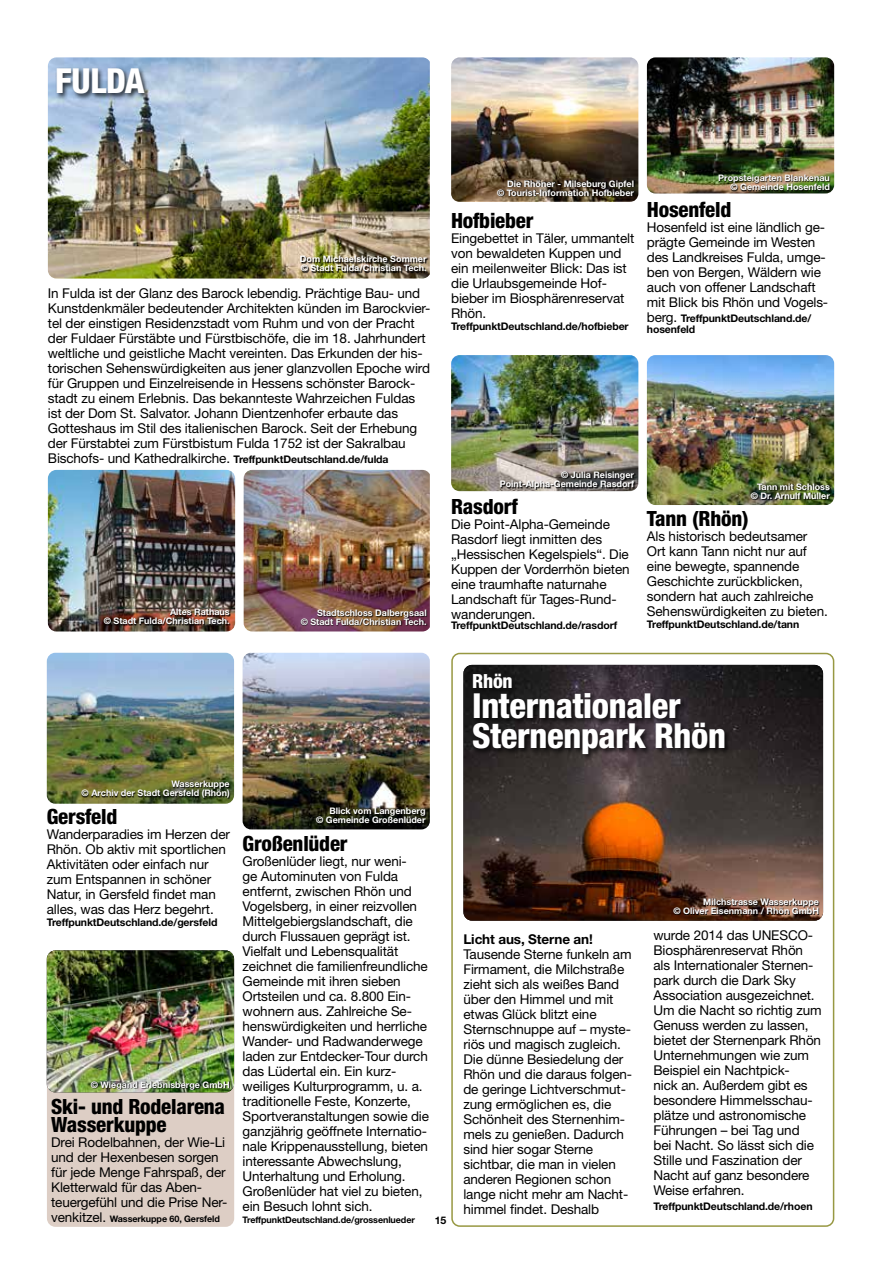
<style>
.page{position:relative;width:881px;height:1263px;background:#fff}
.page>*{position:absolute;margin:0;border:0;box-sizing:border-box;transform-origin:0 0}
.t1{font:800 condensed 34.5px/30px "Helvetica Neue LT";letter-spacing:-.01em;color:#fff}
.t2{font:800 condensed 21px/18px "Helvetica Neue LT";letter-spacing:-.01em;color:#000}
.t3{font:800 condensed 19.5px "Helvetica Neue LT";color:#fff}
.t4{font:13.5px/15px "Helvetica Neue LT";letter-spacing:-.01em;color:#000}
.t5{font:700 13.5px "Helvetica Neue LT";letter-spacing:-.01em;color:#000}
.t6{font:700 10.5px/10.5px "Helvetica Neue LT";letter-spacing:-.01em;color:#000}
.t7{font:700 9px/9px "Helvetica Neue LT";color:#fff;text-align:right}
.t8{font:700 9px "Helvetica Neue LT";letter-spacing:-.01em;color:#000}
.s1{font-weight:400;font-size:13.5px}
</style>
<div class="page">
<img style="left:48px;top:57px;width:381px;height:222px">
<img style="left:301px;top:256px;width:127px;height:17px">
<img style="left:48px;top:470px;width:187px;height:161px">
<img style="left:243px;top:470px;width:186px;height:161px">
<svg style="left:300px;top:610px;width:127px;height:17px;background:#5a3734"></svg>
<img style="left:104px;top:609px;width:127px;height:17px">
<div style="left:55px;top:66px;width:96px;height:35px;background:#000;opacity:.75"></div>
<img style="left:463px;top:665px;width:359px;height:256px">
<div style="left:451px;top:653px;width:382px;height:574px;border:2px solid #979842;border-radius:8px"></div>
<svg style="left:673px;top:898px;width:146px;height:17px;background:#54382c"></svg>
<div style="left:471px;top:672px;width:261px;height:90px;background:#000;opacity:.75"></div>
<div style="left:47px;top:950px;width:187px;height:277px;background:#ddcec5;border-radius:9px"></div>
<img style="left:47px;top:950px;width:187px;height:142px">
<svg style="left:91px;top:1081px;width:139px;height:9px"></svg>
<img style="left:242px;top:653px;width:187px;height:176px">
<svg style="left:316px;top:808px;width:111px;height:17px;background:#16170c"></svg>
<img style="left:47px;top:653px;width:187px;height:151px">
<svg style="left:82px;top:781px;width:149px;height:18px;background:#4c5225"></svg>
<img style="left:646px;top:57px;width:187px;height:136px">
<img style="left:718px;top:175px;width:112px;height:17px">
<img style="left:451px;top:57px;width:187px;height:145px">
<svg style="left:497px;top:180px;width:138px;height:18px;background:#382d20"></svg>
<img style="left:451px;top:355px;width:187px;height:136px">
<svg style="left:500px;top:471px;width:135px;height:19px;background:#676360"></svg>
<img style="left:646px;top:355px;width:187px;height:150px">
<svg style="left:750px;top:483px;width:81px;height:18px"></svg>
<h1 class="t1" style="left:55px;top:65px;width:91px">FULDA</h1>
<p class="t7" style="left:300px;top:254px;width:128px;text-align:left">Dom Michaelskirche Sommer © Stadt Fulda/Christian Tech.</p>
<p class="t4" style="left:48px;top:285px;width:384px">In Fulda ist der Glanz des Barock lebendig. Prächtige Bau- und Kunstdenkmäler bedeutender Architekten künden im Barockvier&shy;tel der einstigen Residenzstadt vom Ruhm und von der Pracht der Fuldaer Fürstäbte und Fürstbischöfe, die im 18. Jahrhundert weltliche und geistliche Macht vereinten. Das Erkunden der his&shy;torischen Sehenswürdigkeiten aus jener glanzvollen Epoche wird für Gruppen und Einzelreisende in Hessens schönster Barock&shy;stadt zu einem Erlebnis. Das bekannteste Wahrzeichen Fuldas ist der Dom St. Salvator. Johann Dientzenhofer erbaute das Gotteshaus im Stil des italienischen Barock. Seit der Erhebung der Fürstabtei zum Fürstbistum Fulda 1752 ist der Sakralbau</p>
<p class="t6" style="left:48px;top:453px;width:342px"><span class="s1">Bischofs- und Kathedralkirche.</span> TreffpunktDeutschland.de/fulda</p>
<p class="t7" style="left:104px;top:607px;width:127px">Altes Rathaus<br>© Stadt Fulda/Christian Tech.</p>
<p class="t7" style="left:82px;top:779px;width:150px">Wasserkuppe<br>© Archiv der Stadt Gersfeld (Rhön)</p>
<p class="t7" style="left:300px;top:608px;width:127px">Stadtschloss Dalbergsaal<br>© Stadt Fulda/Christian Tech.</p>
<p class="t7" style="left:497px;top:179px;width:138px">Die Rhöner - Milseburg Gipfel<br>© Tourist-Information Hofbieber</p>
<h2 class="t2" style="left:451px;top:211px;width:84px">Hofbieber</h2>
<p class="t4" style="left:451px;top:230px;width:185px">Eingebettet in Täler, ummantelt von bewaldeten Kuppen und ein meilenweiter Blick: Das ist die Urlaubsgemeinde Hof&shy;bieber im Biosphärenreservat<br>Rhön.</p>
<p class="t6" style="left:451px;top:320px;width:179px">TreffpunktDeutschland.de/hofbieber</p>
<p class="t7" style="left:718px;top:173px;width:113px">Propsteigarten Blankenau © Gemeinde Hosenfeld</p>
<h2 class="t2" style="left:646px;top:200px;width:86px">Hosenfeld</h2>
<p class="t4" style="left:646px;top:220px;width:183px">Hosenfeld ist eine ländlich ge&shy;prägte Gemeinde im Westen des Landkreises Fulda, umge&shy;ben von Bergen, Wäldern wie auch von offener Landschaft mit Blick bis Rhön und Vogels-</p>
<p class="t6" style="left:646px;top:313px;width:166px"><span class="s1">berg.</span> TreffpunktDeutschland.de/ hosenfeld</p>
<p class="t7" style="left:499px;top:470px;width:136px">© Julia Reisinger<br>Point-Alpha-Gemeinde Rasdorf</p>
<h2 class="t2" style="left:451px;top:497px;width:68px">Rasdorf</h2>
<p class="t4" style="left:451px;top:516px;width:180px">Die Point-Alpha-Gemeinde<br>Rasdorf liegt inmitten des „Hessischen Kegelspiels“. Die<br>Kuppen der Vorderrhön bieten eine traumhafte naturnahe<br>Landschaft für Tages-Rund&shy;wanderungen.</p>
<p class="t6" style="left:451px;top:620px;width:167px">TreffpunktDeutschland.de/rasdorf</p>
<p class="t7" style="left:750px;top:482px;width:81px">Tann mit Schloss © Dr. Arnulf Müller</p>
<h2 class="t2" style="left:646px;top:510px;width:103px">Tann (Rhön)</h2>
<p class="t4" style="left:646px;top:529px;width:182px">Als historisch bedeutsamer<br>Ort kann Tann nicht nur auf eine bewegte, spannende<br>Geschichte zurückblicken, sondern hat auch zahlreiche<br>Sehenswürdigkeiten zu bieten.</p>
<p class="t6" style="left:646px;top:619px;width:154px">TreffpunktDeutschland.de/tann</p>
<h3 class="t3" style="left:472px;top:669px;width:42px">Rhön</h3>
<h1 class="t1" style="left:472px;top:690px;width:255px">Internationaler<br>Sternenpark Rhön</h1>
<p class="t7" style="left:329px;top:806px;width:98px">Blick vom Langenberg</p>
<h2 class="t2" style="left:47px;top:807px;width:72px">Gersfeld</h2>
<p class="t7" style="left:316px;top:815px;width:111px">© Gemeinde Großenlüder</p>
<p class="t4" style="left:47px;top:827px;width:185px">Wanderparadies im Herzen der<br>Rhön. Ob aktiv mit sportlichen<br>Aktivitäten oder einfach nur zum Entspannen in schöner<br>Natur, in Gersfeld findet man alles, was das Herz begehrt.</p>
<p class="t6" style="left:47px;top:917px;width:172px">TreffpunktDeutschland.de/gersfeld</p>
<h2 class="t2" style="left:242px;top:834px;width:106px">Großenlüder</h2>
<p class="t4" style="left:242px;top:853px;width:188px">Großenlüder liegt, nur weni-<br>ge Autominuten von Fulda entfernt, zwischen Rhön und<br>Vogelsberg, in einer reizvollen<br>Mittelgebiergslandschaft, die durch Flussauen geprägt ist.<br>Vielfalt und Lebensqualität zeichnet die familienfreundliche<br>Gemeinde mit ihren sieben<br>Ortsteilen und ca. 8.800 Ein&shy;wohnern aus. Zahlreiche Se&shy;henswürdigkeiten und herrliche<br>Wander- und Radwanderwege laden zur Entdecker-Tour durch das Lüdertal ein. Ein kurz&shy;weiliges Kulturprogramm, u. a. traditionelle Feste, Konzerte,<br>Sportveranstaltungen sowie die ganzjährig geöffnete Internatio&shy;nale Krippenausstellung, bieten interessante Abwechslung,<br>Unterhaltung und Erholung.<br>Großenlüder hat viel zu bieten, ein Besuch lohnt sich.</p>
<p class="t8" style="left:242px;top:1214px;width:174px">TreffpunktDeutschland.de/grossenlueder</p>
<p class="t7" style="left:91px;top:1080px;width:140px">© Wiegand Erlebnisberge GmbH</p>
<h2 class="t2" style="left:51px;top:1097px;width:175px">Ski- und Rodelarena<br>Wasserkuppe</h2>
<p class="t4" style="left:51px;top:1135px;width:177px">Drei Rodelbahnen, der Wie-Li und der Hexenbesen sorgen für jede Menge Fahrspaß, der<br>Kletterwald für das Aben&shy;teuergefühl und die Prise Ner-</p>
<p class="t8" style="left:51px;top:1213px;width:170px"><span class="s1">venkitzel.</span> Wasserkuppe 60, Gersfeld</p>
<p class="t6" style="left:434px;top:1215px;width:13px">15</p>
<p class="t5" style="left:463px;top:931px;width:131px">Licht aus, Sterne an!</p>
<p class="t4" style="left:463px;top:947px;width:170px">Tausende Sterne funkeln am<br>Firmament, die Milchstraße zieht sich als weißes Band über den Himmel und mit etwas Glück blitzt eine<br>Sternschnuppe auf – myste&shy;riös und magisch zugleich.<br>Die dünne Besiedelung der<br>Rhön und die daraus folgen&shy;de geringe Lichtverschmut&shy;zung ermöglichen es, die<br>Schönheit des Sternenhim&shy;mels zu genießen. Dadurch sind hier sogar Sterne sichtbar, die man in vielen anderen Regionen schon lange nicht mehr am Nacht&shy;himmel findet. Deshalb</p>
<p class="t7" style="left:673px;top:897px;width:147px">Milchstrasse Wasserkuppe<br>© Oliver Eisenmann / Rhön GmbH</p>
<p class="t4" style="left:653px;top:927px;width:170px">wurde 2014 das UNESCO-<br>Biosphärenreservat Rhön als Internationaler Sternen&shy;park durch die Dark Sky<br>Association ausgezeichnet.<br>Um die Nacht so richtig zum<br>Genuss werden zu lassen, bietet der Sternenpark Rhön<br>Unternehmungen wie zum<br>Beispiel ein Nachtpick-<br>nick an. Außerdem gibt es besondere Himmelsschau&shy;plätze und astronomische<br>Führungen – bei Tag und<br>bei Nacht. So lässt sich die<br>Stille und Faszination der<br>Nacht auf ganz besondere<br>Weise erfahren.</p>
<p class="t6" style="left:653px;top:1200px;width:160px">TreffpunktDeutschland.de/rhoen</p>
</div>
